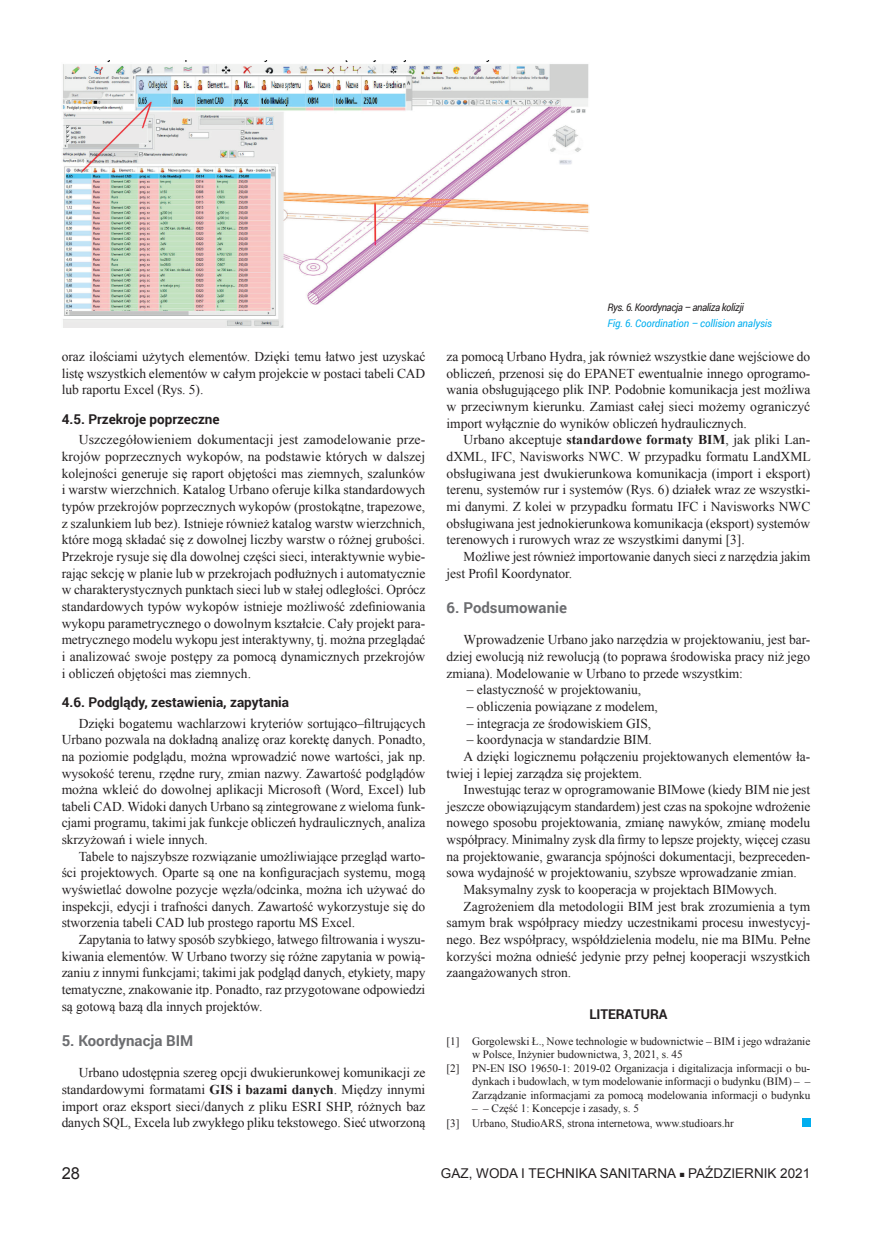
<style>
.page{position:relative;width:872px;height:1234px;background:#fff}
.page>*{position:absolute;margin:0;border:0;box-sizing:border-box;transform-origin:0 0}
.t1{font:16.5px "Arial";color:#231f20}
.srodtytul{font:700 15px "Roboto";color:#6c6d70}
.Tekst{font:13.5px/16.6px "Times New Roman";letter-spacing:-.005em;color:#231f20;text-align:justify}
.srodtytul_1{font:700 13.5px "Roboto";color:#231f20}
.t2{font:13.5px "Arial";color:#231f20}
.literatura_tytul{font:700 13.5px "Roboto";letter-spacing:-.005em;color:#231f20}
.Literatura_tekst_wc{font:11.25px/13.5px "Times New Roman";letter-spacing:-.005em;color:#231f20}
.Podpis_pod_rys_ANG{font:italic 10.5px "Roboto";letter-spacing:-.01em;color:#00aeef;scale:.96 1}
.Podpis_pod_rys_POL{font:italic 10.5px "Roboto";letter-spacing:-.04em;color:#231f20;scale:.94 1}
.s1{font-weight:700}
.s2{font-size:9px}
</style>
<div class="page">
<div style="left:802px;top:1118px;width:8px;height:8px;background:#00aeef"></div>
<img style="left:62px;top:60px;width:527px;height:267px">
<p class="Tekst" style="left:62px;top:348px;width:365px">oraz ilościami użytych elementów. Dzięki temu łatwo jest uzyskać listę wszystkich elementów w całym projekcie w postaci tabeli CAD lub raportu Excel (Rys. 5).</p>
<p class="srodtytul_1" style="left:62px;top:409px;width:159px">4.5. Przekroje poprzeczne</p>
<p class="Tekst" style="left:62px;top:431px;width:365px;text-indent:17px">Uszczegółowieniem dokumentacji jest zamodelowanie prze&shy;krojów poprzecznych wykopów, na podstawie których w dalszej kolejności generuje się raport objętości mas ziemnych, szalunków i warstw wierzchnich. Katalog Urbano oferuje kilka standardowych typów przekrojów poprzecznych wykopów (prostokątne, trapezowe, z szalunkiem lub bez). Istnieje również katalog warstw wierzchnich, które mogą składać się z dowolnej liczby warstw o różnej grubości.<br>Przekroje rysuje się dla dowolnej części sieci, interaktywnie wybie&shy;rając sekcję w planie lub w przekrojach podłużnych i automatycznie w charakterystycznych punktach sieci lub w stałej odległości. Oprócz standardowych typów wykopów istnieje możliwość zdefiniowania wykopu parametrycznego o dowolnym kształcie. Cały projekt para&shy;metrycznego modelu wykopu jest interaktywny, tj. można przeglądać i analizować swoje postępy za pomocą dynamicznych przekrojów i obliczeń objętości mas ziemnych.</p>
<p class="srodtytul_1" style="left:62px;top:692px;width:229px">4.6. Podglądy, zestawienia, zapytania</p>
<p class="Tekst" style="left:62px;top:714px;width:365px;text-indent:17px">Dzięki bogatemu wachlarzowi kryteriów sortująco–filtrujących Urbano pozwala na dokładną analizę oraz korektę danych. Ponadto, na poziomie podglądu, można wprowadzić nowe wartości, jak np. wysokość terenu, rzędne rury, zmian nazwy. Zawartość podglądów można wkleić do dowolnej aplikacji Microsoft (Word, Excel) lub tabeli CAD. Widoki danych Urbano są zintegrowane z wieloma funk&shy;cjami programu, takimi jak funkcje obliczeń hydraulicznych, analiza skrzyżowań i wiele innych.</p>
<p class="Tekst" style="left:62px;top:847px;width:365px;text-indent:17px">Tabele to najszybsze rozwiązanie umożliwiające przegląd warto&shy;ści projektowych. Oparte są one na konfiguracjach systemu, mogą wyświetlać dowolne pozycje węzła/odcinka, można ich używać do inspekcji, edycji i trafności danych. Zawartość wykorzystuje się do stworzenia tabeli CAD lub prostego raportu MS Excel.</p>
<p class="Tekst" style="left:62px;top:930px;width:365px;text-indent:17px">Zapytania to łatwy sposób szybkiego, łatwego filtrowania i wyszu&shy;kiwania elementów. W Urbano tworzy się różne zapytania w powią&shy;zaniu z innymi funkcjami; takimi jak podgląd danych, etykiety, mapy tematyczne, znakowanie itp. Ponadto, raz przygotowane odpowiedzi są gotową bazą dla innych projektów.</p>
<p class="srodtytul" style="left:62px;top:1029px;width:133px">5. Koordynacja BIM</p>
<p class="Tekst" style="left:62px;top:1064px;width:365px;text-indent:17px">Urbano udostępnia szereg opcji dwukierunkowej komunikacji ze standardowymi formatami <span class="s1">GIS i bazami danych</span>. Między innymi import oraz eksport sieci/danych z pliku ESRI SHP, różnych baz danych SQL, Excela lub zwykłego pliku tekstowego. Sieć utworzoną</p>
<p class="Podpis_pod_rys_POL" style="left:607px;top:300px;width:147px">Rys. 6. Koordynacja – analiza kolizji</p>
<p class="Podpis_pod_rys_ANG" style="left:607px;top:315px;width:173px">Fig. 6. Coordination – collision analysis</p>
<p class="Tekst" style="left:446px;top:348px;width:365px">za pomocą Urbano Hydra, jak również wszystkie dane wejściowe do obliczeń, przenosi się do EPANET ewentualnie innego oprogramo&shy;wania obsługującego plik INP. Podobnie komunikacja jest możliwa w przeciwnym kierunku. Zamiast całej sieci możemy ograniczyć import wyłącznie do wyników obliczeń hydraulicznych.</p>
<p class="Tekst" style="left:446px;top:431px;width:365px;text-indent:17px">Urbano akceptuje <span class="s1">standardowe formaty BIM</span>, jak pliki Lan&shy;dXML, IFC, Navisworks NWC. W przypadku formatu LandXML obsługiwana jest dwukierunkowa komunikacja (import i eksport) terenu, systemów rur i systemów (Rys. 6) działek wraz ze wszystki&shy;mi danymi. Z kolei w przypadku formatu IFC i Navisworks NWC obsługiwana jest jednokierunkowa komunikacja (eksport) systemów terenowych i rurowych wraz ze wszystkimi danymi [3].</p>
<p class="Tekst" style="left:446px;top:547px;width:365px;text-indent:17px">Możliwe jest również importowanie danych sieci z narzędzia jakim jest Profil Koordynator.</p>
<p class="srodtytul" style="left:446px;top:596px;width:122px">6. Podsumowanie</p>
<p class="Tekst" style="left:446px;top:631px;width:365px;text-indent:17px">Wprowadzenie Urbano jako narzędzia w projektowaniu, jest bar&shy;dziej ewolucją niż rewolucją (to poprawa środowiska pracy niż jego zmiana). Modelowanie w Urbano to przede wszystkim:</p>
<p class="Tekst" style="left:467px;top:681px;width:176px">– elastyczność w projektowaniu,</p>
<p class="Tekst" style="left:467px;top:697px;width:192px">– obliczenia powiązane z modelem,</p>
<p class="Tekst" style="left:467px;top:714px;width:186px">– integracja ze środowiskiem GIS,</p>
<p class="Tekst" style="left:467px;top:731px;width:186px">– koordynacja w standardzie BIM.</p>
<p class="Tekst" style="left:446px;top:747px;width:365px;text-indent:17px">A dzięki logicznemu połączeniu projektowanych elementów ła&shy;twiej i lepiej zarządza się projektem.</p>
<p class="Tekst" style="left:446px;top:781px;width:365px;text-indent:17px">Inwestując teraz w oprogramowanie BIMowe (kiedy BIM nie jest jeszcze obowiązującym standardem) jest czas na spokojne wdrożenie nowego sposobu projektowania, zmianę nawyków, zmianę modelu współpracy. Minimalny zysk dla firmy to lepsze projekty, więcej czasu na projektowanie, gwarancja spójności dokumentacji, bezpreceden&shy;sowa wydajność w projektowaniu, szybsze wprowadzanie zmian.</p>
<p class="Tekst" style="left:463px;top:880px;width:315px">Maksymalny zysk to kooperacja w projektach BIMowych.</p>
<p class="Tekst" style="left:446px;top:897px;width:365px;text-indent:17px">Zagrożeniem dla metodologii BIM jest brak zrozumienia a tym samym brak współpracy miedzy uczestnikami procesu inwestycyj&shy;nego. Bez współpracy, współdzielenia modelu, nie ma BIMu. Pełne korzyści można odnieść jedynie przy pełnej kooperacji wszystkich zaangażowanych stron.</p>
<p class="literatura_tytul" style="left:589px;top:1004px;width:80px">LITERATURA</p>
<p class="Literatura_tekst_wc" style="left:472px;top:1033px;width:340px;text-indent:-26px">[1] Gorgolewski Ł., Nowe technologie w budownictwie – BIM i jego wdrażanie w Polsce, Inżynier budownictwa, 3, 2021, s. 45</p>
<p class="Literatura_tekst_wc" style="left:472px;top:1060px;width:340px;text-align:justify;text-indent:-26px">[2] PN-EN ISO 19650-1: 2019-02 Organizacja i digitalizacja informacji o bu&shy;dynkach i budowlach, w tym modelowanie informacji o budynku (BIM) – – Zarządzanie informacjami za pomocą modelowania informacji o budynku</p>
<p class="Literatura_tekst_wc" style="left:472px;top:1101px;width:168px">– – Część 1: Koncepcje i zasady, s. 5</p>
<p class="Literatura_tekst_wc" style="left:446px;top:1116px;width:289px">[3] Urbano, StudioARS, strona internetowa, www.studioars.hr</p>
<p class="t1" style="left:62px;top:1161px;width:20px">28</p>
<p class="t2" style="left:441px;top:1164px;width:371px">GAZ, WODA I TECHNIKA SANITARNA <span class="s2">■</span> PAŹDZIERNIK 2021</p>
</div>
